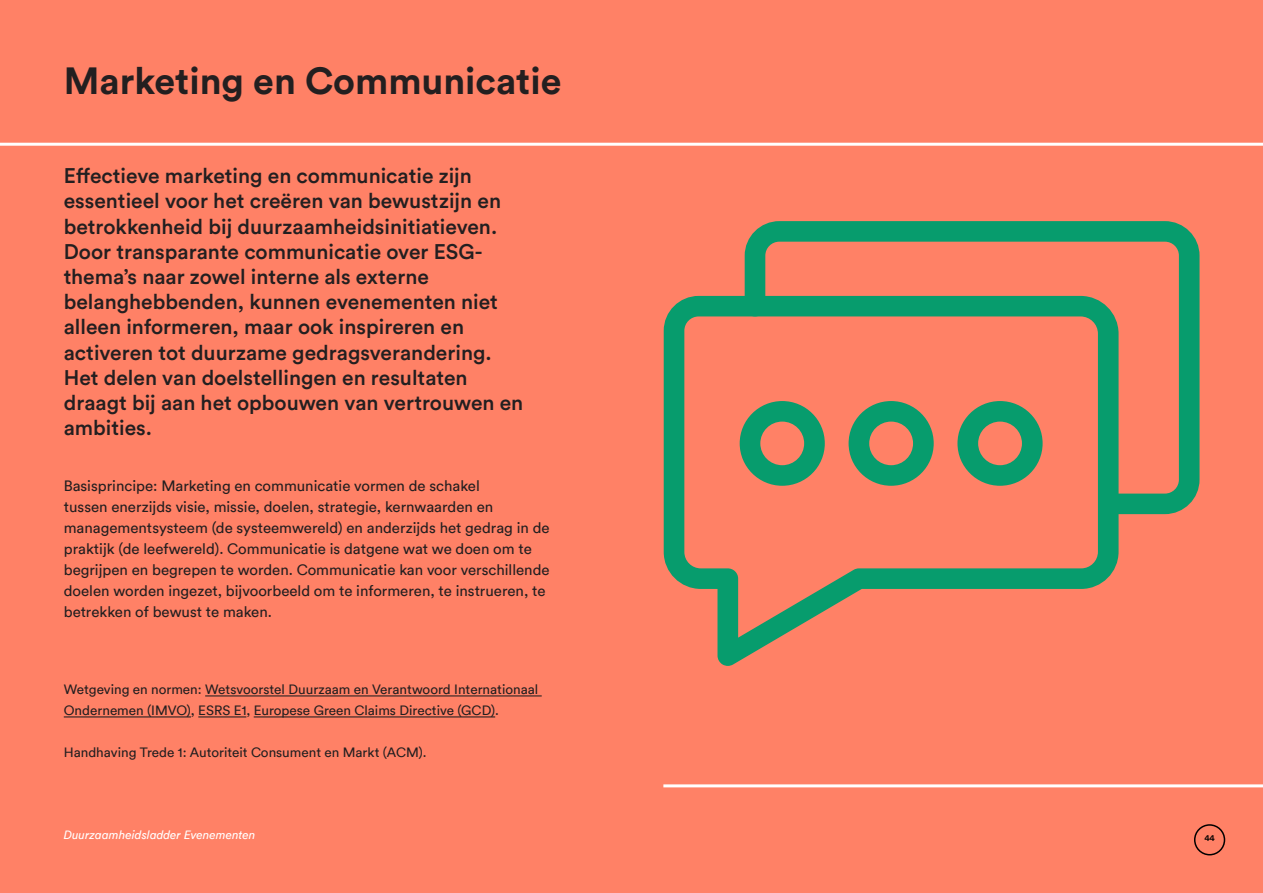
<style>
.page{position:relative;width:1263px;height:893px;background:#ff8166}
.page>*{position:absolute;margin:0;border:0;box-sizing:border-box;transform-origin:0 0}
.Heading_Chapters{font:700 37.5px "Circular Std";color:#231f20}
.t1{font:500 21px/25.2px "Circular Std";color:#231f20}
.t2{font:15px/21px "Circular";color:#231f20}
.t3{font:13.5px/21px "Circular";color:#231f20}
.t4{font:italic 12px "Circular";color:#fff}
.t5{font:500 9px "Circular";color:#000}
</style>
<div class="page">
<div style="left:1194px;top:824px;width:31px;height:31px;border:2px solid #000;border-radius:50%"></div>
<hr style="left:0;top:143px;width:1263px;height:3px;background:#fff">
<hr style="left:663px;top:784px;width:600px;height:3px;background:#fff">
<hr style="left:205px;top:695px;width:337px;height:1px;background:#231f20">
<hr style="left:64px;top:716px;width:127px;height:1px;background:#231f20">
<hr style="left:198px;top:716px;width:48px;height:1px;background:#231f20">
<hr style="left:254px;top:716px;width:241px;height:1px;background:#231f20">
<svg style="left:745px;top:221px;width:454px;height:293px"></svg>
<svg style="left:664px;top:296px;width:454px;height:370px"></svg>
<svg style="left:740px;top:401px;width:85px;height:85px"></svg>
<svg style="left:848px;top:401px;width:86px;height:85px"></svg>
<svg style="left:957px;top:401px;width:85px;height:85px"></svg>
<p class="Heading_Chapters" style="left:64px;top:57px;width:499px">Marketing en Communicatie</p>
<p class="t1" style="left:64px;top:163px;width:461px">Effectieve marketing en communicatie zijn essentieel voor het creëren van bewustzijn en betrokkenheid bij duurzaamheidsinitiatieven.<br>Door transparante communicatie over ESG&shy;thema’s naar zowel interne als externe belanghebbenden, kunnen evenementen niet alleen informeren, maar ook inspireren en activeren tot duurzame gedragsverandering.<br>Het delen van doelstellingen en resultaten draagt bij aan het opbouwen van vertrouwen en ambities.</p>
<p class="t2" style="left:64px;top:474px;width:487px">Basisprincipe: Marketing en communicatie vormen de schakel<br>tussen enerzijds visie, missie, doelen, strategie, kernwaarden en managementsysteem (de systeemwereld) en anderzijds het gedrag in de praktijk (de leefwereld). Communicatie is datgene wat we doen om te begrijpen en begrepen te worden. Communicatie kan voor verschillende doelen worden ingezet, bijvoorbeeld om te informeren, te instrueren, te betrekken of bewust te maken.</p>
<p class="t3" style="left:64px;top:678px;width:476px">Wetgeving en normen: Wetsvoorstel Duurzaam en Verantwoord Internationaal<br>Ondernemen (IMVO), ESRS E1, Europese Green Claims Directive (GCD).</p>
<p class="t3" style="left:64px;top:741px;width:364px">Handhaving Trede 1: Autoriteit Consument en Markt (ACM).</p>
<p class="t4" style="left:64px;top:827px;width:193px">Duurzaamheidsladder Evenementen</p>
<p class="t5" style="left:1204px;top:832px;width:12px">44</p>
</div>
